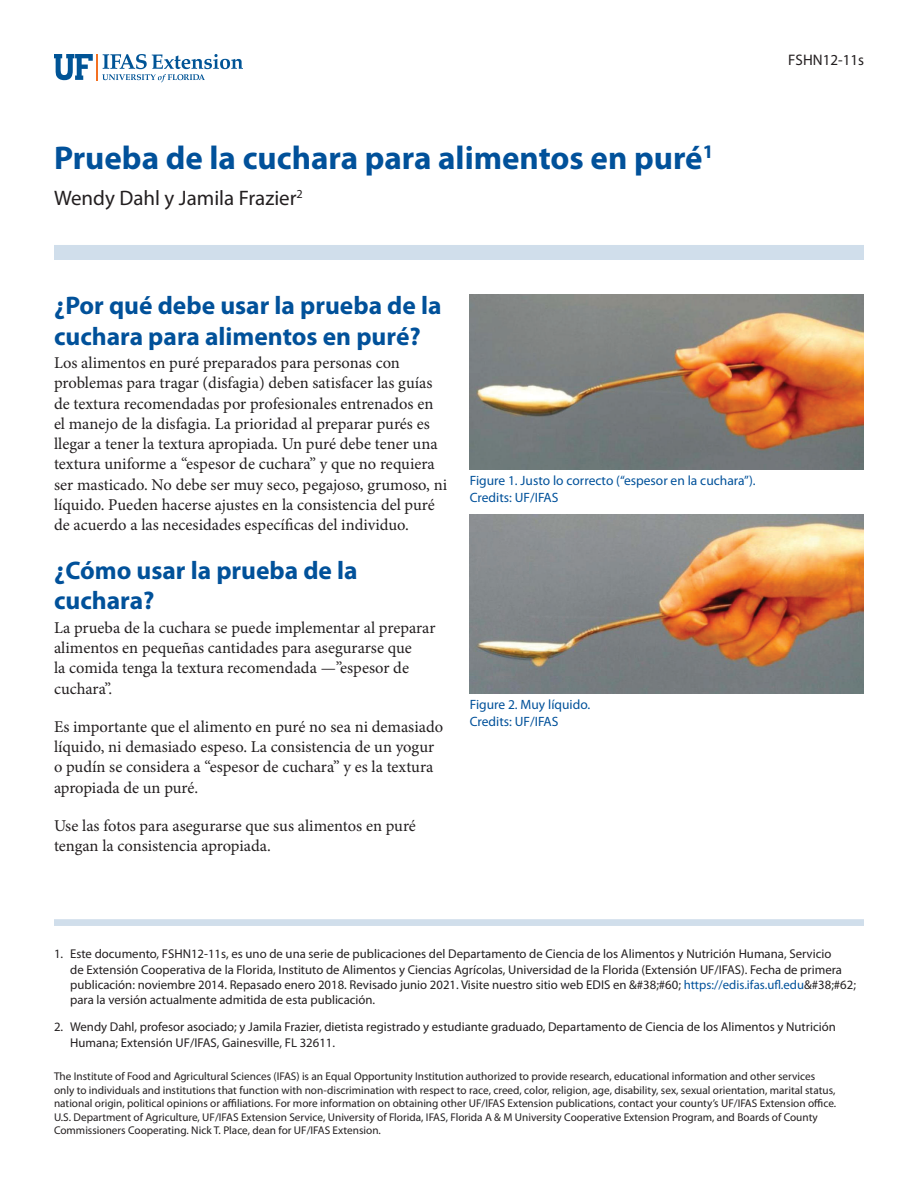
<style>
.page{position:relative;width:918px;height:1188px;background:#fff}
.page>*{position:absolute;margin:0;border:0;box-sizing:border-box;transform-origin:0 0}
.TitleRegular{font:700 33px "Myriad Pro";color:#01519a}
.SectionHeading0{font:700 25.5px/30.6px "Myriad Pro";color:#01519a}
.Author{font:21px "Myriad Pro";color:#231f20}
.Paragraph{font:16.5px/20.2px "Minion Pro";color:#231f20}
.PubNumber{font:15.3px "Myriad Pro";color:#231f20}
.t1{font:13.5px/16.5px "Myriad Pro";color:#01519a}
.t2{font:12.75px/15.3px "Myriad Pro";color:#231f20}
.Disclaimer{font:11.25px/13.5px "Myriad Pro";color:#231f20}
.s1{color:#01519a}
</style>
<div class="page">
<svg style="left:54px;top:54px;width:189px;height:28px"></svg>
<div style="left:54px;top:245px;width:810px;height:15px;background:#d0deeb"></div>
<div style="left:54px;top:919px;width:810px;height:7px;background:#d0deeb"></div>
<img style="left:470px;top:295px;width:394px;height:175px">
<img style="left:470px;top:514px;width:394px;height:180px">
<p class="TitleRegular" style="left:54px;top:136px;width:661px">Prueba de la cuchara para alimentos en puré<sup>1</sup></p>
<p class="Author" style="left:54px;top:185px;width:250px">Wendy Dahl y Jamila Frazier<sup>2</sup></p>
<p class="PubNumber" style="left:788px;top:51px;width:77px">FSHN12-11s</p>
<p class="SectionHeading0" style="left:54px;top:289px;width:389px">¿Por qué debe usar la prueba de la cuchara para alimentos en puré?</p>
<p class="Paragraph" style="left:54px;top:353px;width:395px">Los alimentos en puré preparados para personas con problemas para tragar (disfagia) deben satisfacer las guías de textura recomendadas por profesionales entrenados en el manejo de la disfagia. La prioridad al preparar purés es llegar a tener la textura apropiada. Un puré debe tener una textura uniforme a “espesor de cuchara” y que no requiera ser masticado. No debe ser muy seco, pegajoso, grumoso, ni líquido. Pueden hacerse ajustes en la consistencia del puré de acuerdo a las necesidades específicas del individuo.</p>
<p class="SectionHeading0" style="left:54px;top:554px;width:305px">¿Cómo usar la prueba de la cuchara?</p>
<p class="Paragraph" style="left:54px;top:618px;width:383px">La prueba de la cuchara se puede implementar al preparar alimentos en pequeñas cantidades para asegurarse que<br>la comida tenga la textura recomendada —”espesor de cuchara”.</p>
<p class="Paragraph" style="left:54px;top:717px;width:391px">Es importante que el alimento en puré no sea ni demasiado líquido, ni demasiado espeso. La consistencia de un yogur o pudín se considera a “espesor de cuchara” y es la textura apropiada de un puré.</p>
<p class="Paragraph" style="left:54px;top:816px;width:363px">Use las fotos para asegurarse que sus alimentos en puré tengan la consistencia apropiada.</p>
<p class="t1" style="left:470px;top:472px;width:287px">Figure 1. Justo lo correcto (“espesor en la cuchara”).<br>Credits: UF/IFAS</p>
<p class="t1" style="left:470px;top:696px;width:122px">Figure 2. Muy líquido.<br>Credits: UF/IFAS</p>
<p class="t2" style="left:70px;top:946px;width:787px;text-indent:-16px">1. Este documento, FSHN12-11s, es uno de una serie de publicaciones del Departamento de Ciencia de los Alimentos y Nutrición Humana, Servicio<br>de Extensión Cooperativa de la Florida, Instituto de Alimentos y Ciencias Agrícolas, Universidad de la Florida (Extensión UF/IFAS). Fecha de primera publicación: noviembre 2014. Repasado enero 2018. Revisado junio 2021. Visite nuestro sitio web EDIS en &amp;#38;#60; <span class="s1">https://edis.ifas.ufl.edu</span>&amp;#38;#62; para la versión actualmente admitida de esta publicación.</p>
<p class="t2" style="left:70px;top:1019px;width:767px;text-indent:-16px">2. Wendy Dahl, profesor asociado; y Jamila Frazier, dietista registrado y estudiante graduado, Departamento de Ciencia de los Alimentos y Nutrición<br>Humana; Extensión UF/IFAS, Gainesville, FL 32611.</p>
<p class="Disclaimer" style="left:54px;top:1069px;width:784px">The Institute of Food and Agricultural Sciences (IFAS) is an Equal Opportunity Institution authorized to provide research, educational information and other services only to individuals and institutions that function with non-discrimination with respect to race, creed, color, religion, age, disability, sex, sexual orientation, marital status, national origin, political opinions or affiliations. For more information on obtaining other UF/IFAS Extension publications, contact your county’s UF/IFAS Extension office.<br>U.S. Department of Agriculture, UF/IFAS Extension Service, University of Florida, IFAS, Florida A &amp; M University Cooperative Extension Program, and Boards of County Commissioners Cooperating. Nick T. Place, dean for UF/IFAS Extension.</p>
</div>
